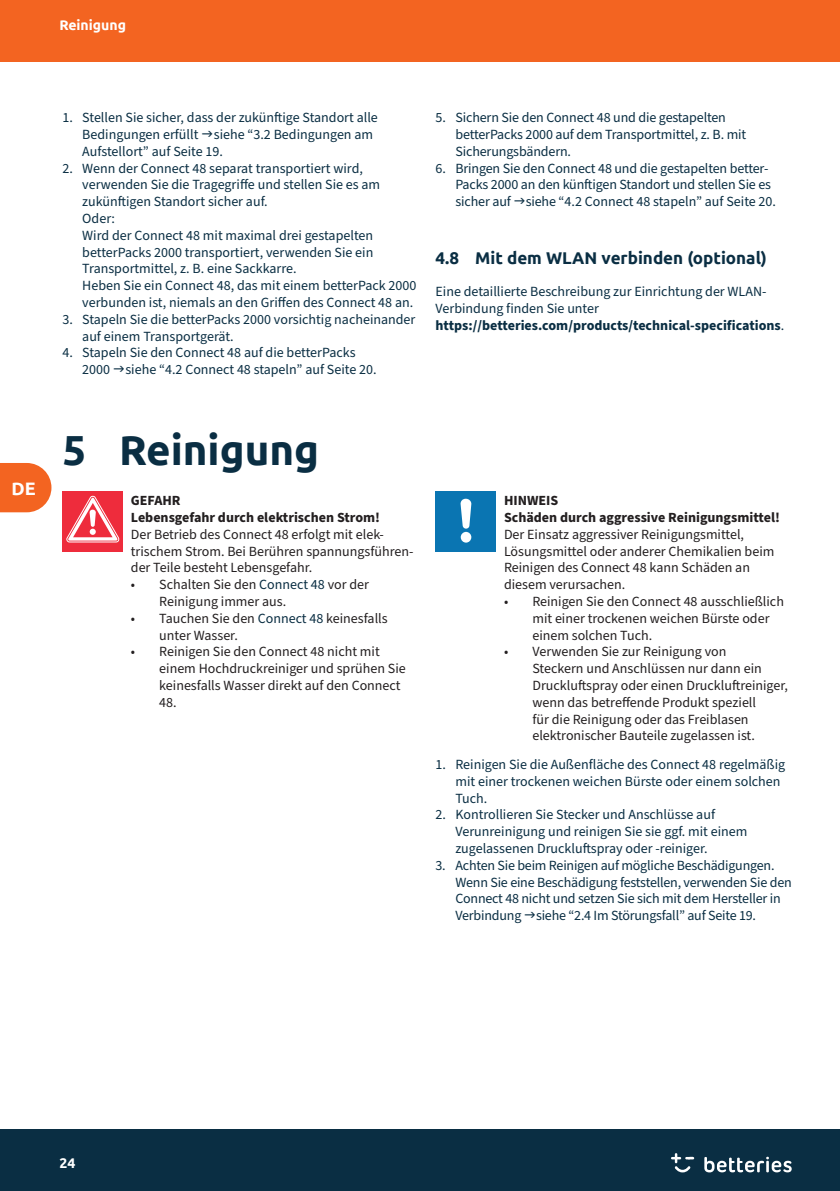
<style>
.page{position:relative;width:840px;height:1191px;background:#fff}
.page>*{position:absolute;margin:0;border:0;box-sizing:border-box;transform-origin:0 0}
.t1{font:700 42px "Ubuntu";color:#0a2e43}
.t2{font:700 18px "Ubuntu";color:#fff}
.t3{font:700 17px "Ubuntu";color:#0a2e43}
.Fließtext_letzte{font:14px/16.8px "Source Sans Pro";color:#0a2e43}
.Hinweis_Folgen_der_Gefahr{font:14px/16.8px "Source Sans Pro";color:#231f20}
.Hinweis_Art_der_Gefahr{font:700 14px "Source Sans Pro";color:#231f20}
.Hinweis_Signalwort{font:700 14px "Source Sans Pro";color:#231f20}
.t4{font:700 14px "Ubuntu";color:#fff}
.s1{font-weight:700}
.s2{color:#0a2e43}
</style>
<div class="page">
<div style="left:0;top:1129px;width:839px;height:62px;background:#0a2e43"></div>
<div style="left:0;top:0;width:839px;height:61px;background:#f36421"></div>
<svg style="left:704px;top:1156px;width:87px;height:16px"></svg>
<svg style="left:671px;top:1153px;width:22px;height:19px"></svg>
<svg style="left:0;top:463px;width:51px;height:49px;background:#f47235"></svg>
<div style="left:62px;top:491px;width:61px;height:60px;background:#ee2c3c"></div>
<svg style="left:66px;top:496px;width:53px;height:46px"></svg>
<div style="left:435px;top:491px;width:61px;height:60px;background:#0a75b2"></div>
<svg style="left:460px;top:498px;width:11px;height:44px"></svg>
<p class="t4" style="left:59px;top:16px;width:68px">Reinigung</p>
<p class="t2" style="left:11px;top:477px;width:26px">DE</p>
<p class="Fließtext_letzte" style="left:82px;top:109px;width:297px;text-indent:-20px">1. Stellen Sie sicher, dass der zukünftige Standort alle<br>Bedingungen erfüllt siehe “3.2 Bedingungen am<br>Aufstellort” auf Seite 19.</p>
<p class="Fließtext_letzte" style="left:82px;top:160px;width:335px;text-indent:-20px">2. Wenn der Connect 48 separat transportiert wird, verwenden Sie die Tragegriffe und stellen Sie es am zukünftigen Standort sicher auf.<br>Oder:<br>Wird der Connect 48 mit maximal drei gestapelten betterPacks 2000 transportiert, verwenden Sie ein Transportmittel, z. B. eine Sackkarre.<br>Heben Sie ein Connect 48, das mit einem betterPack 2000 verbunden ist, niemals an den Griffen des Connect 48 an.</p>
<p class="Fließtext_letzte" style="left:82px;top:311px;width:334px;text-indent:-20px">3. Stapeln Sie die betterPacks 2000 vorsichtig nacheinander auf einem Transportgerät.</p>
<p class="Fließtext_letzte" style="left:82px;top:345px;width:295px;text-indent:-20px">4. Stapeln Sie den Connect 48 auf die betterPacks<br>2000 siehe “4.2 Connect 48 stapeln” auf Seite 20.</p>
<p class="Fließtext_letzte" style="left:455px;top:109px;width:292px;text-indent:-20px">5. Sichern Sie den Connect 48 und die gestapelten betterPacks 2000 auf dem Transportmittel, z. B. mit<br>Sicherungsbändern.</p>
<p class="Fließtext_letzte" style="left:455px;top:160px;width:322px;text-indent:-20px">6. Bringen Sie den Connect 48 und die gestapelten better-<br>Packs 2000 an den künftigen Standort und stellen Sie es sicher auf siehe “4.2 Connect 48 stapeln” auf Seite 20.</p>
<p class="t3" style="left:435px;top:247px;width:332px">4.8 Mit dem WLAN verbinden (optional)</p>
<p class="Fließtext_letzte" style="left:435px;top:284px;width:350px">Eine detaillierte Beschreibung zur Einrichtung der WLAN-<br>Verbindung finden Sie unter <span class="s1">https://betteries.com/products/technical-specifications</span>.</p>
<p class="t1" style="left:62px;top:425px;width:258px">5 Reinigung</p>
<p class="Hinweis_Signalwort" style="left:131px;top:491px;width:51px">GEFAHR</p>
<p class="Hinweis_Art_der_Gefahr" style="left:131px;top:508px;width:250px">Lebensgefahr durch elektrischen Strom!</p>
<p class="Hinweis_Folgen_der_Gefahr" style="left:131px;top:526px;width:284px">Der Betrieb des Connect 48 erfolgt mit elek&shy;trischem Strom. Bei Berühren spannungsführen&shy;der Teile besteht Lebensgefahr.</p>
<p class="Hinweis_Folgen_der_Gefahr" style="left:159px;top:576px;width:211px;text-indent:-28px">• Schalten Sie den <span class="s2">Connect 48</span> vor der<br>Reinigung immer aus.</p>
<p class="Hinweis_Folgen_der_Gefahr" style="left:159px;top:610px;width:230px;text-indent:-28px">• Tauchen Sie den <span class="s2">Connect 48</span> keinesfalls unter Wasser.</p>
<p class="Hinweis_Folgen_der_Gefahr" style="left:159px;top:644px;width:248px;text-indent:-28px">• Reinigen Sie den Connect 48 nicht mit einem Hochdruckreiniger und sprühen Sie keinesfalls Wasser direkt auf den Connect<br>48.</p>
<p class="Hinweis_Signalwort" style="left:503px;top:491px;width:56px">HINWEIS</p>
<p class="Hinweis_Art_der_Gefahr" style="left:503px;top:508px;width:277px">Schäden durch aggressive Reinigungsmittel!</p>
<p class="Hinweis_Folgen_der_Gefahr" style="left:503px;top:526px;width:241px">Der Einsatz aggressiver Reinigungsmittel,</p>
<p class="Hinweis_Folgen_der_Gefahr" style="left:503px;top:543px;width:272px">Lösungsmittel oder anderer Chemikalien beim</p>
<p class="Hinweis_Folgen_der_Gefahr" style="left:503px;top:560px;width:247px">Reinigen des Connect 48 kann Schäden an</p>
<p class="Hinweis_Folgen_der_Gefahr" style="left:503px;top:576px;width:123px">diesem verursachen.</p>
<p class="Hinweis_Folgen_der_Gefahr" style="left:532px;top:593px;width:253px;text-indent:-28px">• Reinigen Sie den Connect 48 ausschließlich mit einer trockenen weichen Bürste oder einem solchen Tuch.</p>
<p class="Hinweis_Folgen_der_Gefahr" style="left:532px;top:644px;width:257px;text-indent:-28px">• Verwenden Sie zur Reinigung von<br>Steckern und Anschlüssen nur dann ein Druckluftspray oder einen Druckluftreiniger, wenn das betreffende Produkt speziell<br>für die Reinigung oder das Freiblasen elektronischer Bauteile zugelassen ist.</p>
<p class="Fließtext_letzte" style="left:455px;top:756px;width:331px;text-indent:-20px">1. Reinigen Sie die Außenfläche des Connect 48 regelmäßig mit einer trockenen weichen Bürste oder einem solchen<br>Tuch.</p>
<p class="Fließtext_letzte" style="left:455px;top:806px;width:293px;text-indent:-20px">2. Kontrollieren Sie Stecker und Anschlüsse auf<br>Verunreinigung und reinigen Sie sie ggf. mit einem zugelassenen Druckluftspray oder -reiniger.</p>
<p class="Fließtext_letzte" style="left:455px;top:857px;width:337px;text-indent:-20px">3. Achten Sie beim Reinigen auf mögliche Beschädigungen.<br>Wenn Sie eine Beschädigung feststellen, verwenden Sie den Connect 48 nicht und setzen Sie sich mit dem Hersteller in Verbindung siehe “2.4 Im Störungsfall” auf Seite 19.</p>
<p class="t4" style="left:59px;top:1154px;width:17px">24</p>
</div>
